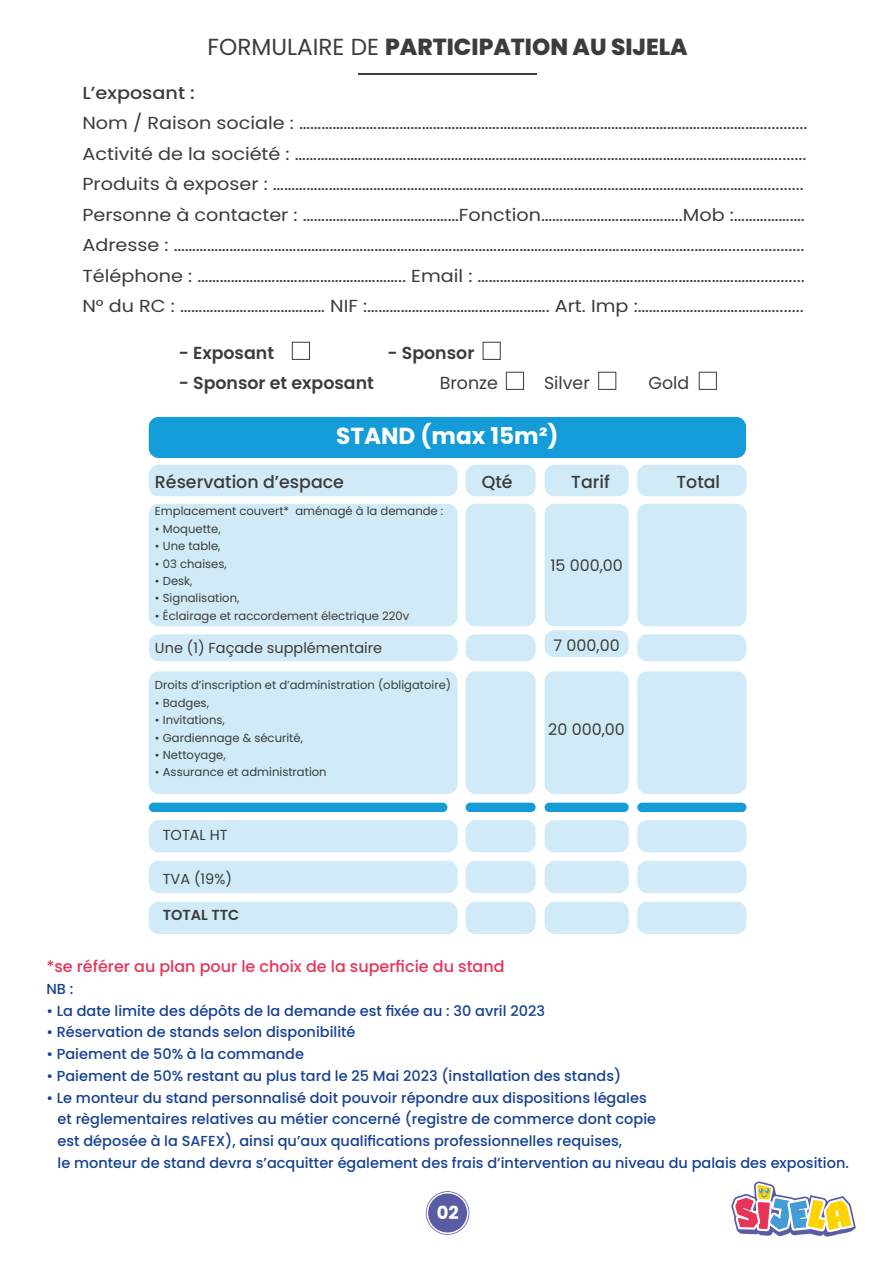
<style>
.page{position:relative;width:893px;height:1263px;background:#fff}
.page>*{position:absolute;margin:0;border:0;box-sizing:border-box;transform-origin:0 0}
.t1{font:800 23.25px "Poppins";color:#3c3c3b}
.t2{font:700 23.25px "Poppins";color:#fff}
.t3{font:700 18px "Poppins";color:#fff}
.t4{font:17.4px/30.5px "Poppins";color:#3c3c3b;scale:1.1 1}
.t5{font:600 17.4px "Poppins";color:#3c3c3b}
.t6{font:500 17.4px "Poppins";color:#3c3c3b}
.t7{font:17.4px "Poppins";color:#3c3c3b}
.t8{font:500 17.4px "Poppins";color:#3c3c3b;scale:1.1 1}
.t9{font:500 15.9px "Poppins";color:#e83459}
.t10{font:15.9px "Poppins";color:#3c3c3b}
.t11{font:500 14.55px/21.8px "Poppins";color:#164194}
.t12{font:14.55px "Poppins";color:#3c3c3b}
.t13{font:600 14.55px "Poppins";color:#3c3c3b}
.t14{font:11.55px "Poppins";color:#3c3c3b}
.s1{font-weight:400}
</style>
<div class="page">
<hr style="left:358px;top:73px;width:179px;height:2px;background:#3c3c3b">
<div style="left:149px;top:417px;width:597px;height:41px;background:#149cd8;border-radius:10px"></div>
<div style="left:149px;top:465px;width:308px;height:31px;background:#d0ebf7;border-radius:10px"></div>
<div style="left:149px;top:803px;width:298px;height:9px;background:#149cd8;border-radius:5px"></div>
<div style="left:149px;top:820px;width:308px;height:32px;background:#d0ebf7;border-radius:10px"></div>
<div style="left:149px;top:861px;width:308px;height:32px;background:#d0ebf7;border-radius:10px"></div>
<div style="left:149px;top:902px;width:308px;height:32px;background:#d0ebf7;border-radius:10px"></div>
<div style="left:149px;top:634px;width:308px;height:27px;background:#d0ebf7;border-radius:10px"></div>
<div style="left:149px;top:504px;width:308px;height:122px;background:#d0ebf7;border-radius:10px"></div>
<div style="left:466px;top:465px;width:70px;height:31px;background:#d0ebf7;border-radius:10px"></div>
<div style="left:466px;top:803px;width:70px;height:9px;background:#149cd8;border-radius:5px"></div>
<div style="left:466px;top:820px;width:70px;height:32px;background:#d0ebf7;border-radius:10px"></div>
<div style="left:466px;top:861px;width:70px;height:32px;background:#d0ebf7;border-radius:10px"></div>
<div style="left:466px;top:902px;width:70px;height:32px;background:#d0ebf7;border-radius:10px"></div>
<div style="left:466px;top:634px;width:70px;height:27px;background:#d0ebf7;border-radius:10px"></div>
<div style="left:466px;top:504px;width:70px;height:122px;background:#d0ebf7;border-radius:10px"></div>
<div style="left:545px;top:465px;width:84px;height:31px;background:#d0ebf7;border-radius:10px"></div>
<div style="left:545px;top:803px;width:84px;height:9px;background:#149cd8;border-radius:5px"></div>
<div style="left:545px;top:820px;width:84px;height:32px;background:#d0ebf7;border-radius:10px"></div>
<div style="left:545px;top:861px;width:84px;height:32px;background:#d0ebf7;border-radius:10px"></div>
<div style="left:545px;top:902px;width:84px;height:32px;background:#d0ebf7;border-radius:10px"></div>
<div style="left:545px;top:630px;width:84px;height:27px;background:#d0ebf7;border-radius:10px"></div>
<div style="left:545px;top:504px;width:84px;height:122px;background:#d0ebf7;border-radius:10px"></div>
<div style="left:637px;top:465px;width:109px;height:31px;background:#d0ebf7;border-radius:10px"></div>
<div style="left:637px;top:803px;width:109px;height:9px;background:#149cd8;border-radius:5px"></div>
<div style="left:637px;top:820px;width:109px;height:32px;background:#d0ebf7;border-radius:10px"></div>
<div style="left:637px;top:861px;width:109px;height:32px;background:#d0ebf7;border-radius:10px"></div>
<div style="left:637px;top:902px;width:109px;height:32px;background:#d0ebf7;border-radius:10px"></div>
<div style="left:637px;top:634px;width:109px;height:27px;background:#d0ebf7;border-radius:10px"></div>
<div style="left:637px;top:504px;width:109px;height:122px;background:#d0ebf7;border-radius:10px"></div>
<div style="left:149px;top:671px;width:308px;height:123px;background:#d0ebf7;border-radius:10px"></div>
<div style="left:466px;top:671px;width:70px;height:123px;background:#d0ebf7;border-radius:10px"></div>
<div style="left:545px;top:671px;width:84px;height:123px;background:#d0ebf7;border-radius:10px"></div>
<div style="left:637px;top:671px;width:109px;height:123px;background:#d0ebf7;border-radius:10px"></div>
<div style="left:506px;top:372px;width:18px;height:18px;border:1px solid #3c3c3b"></div>
<div style="left:598px;top:372px;width:18px;height:18px;border:1px solid #3c3c3b"></div>
<div style="left:699px;top:372px;width:18px;height:18px;border:1px solid #3c3c3b"></div>
<div style="left:292px;top:342px;width:18px;height:18px;border:1px solid #3c3c3b"></div>
<div style="left:483px;top:342px;width:18px;height:18px;border:1px solid #3c3c3b"></div>
<img style="left:425px;top:1181px;width:431px;height:56px">
<h1 class="t1" style="left:208px;top:33px;width:482px"><span class="s1">FORMULAIRE DE</span> PARTICIPATION AU SIJELA</h1>
<p class="t8" style="left:82px;top:83px;width:104px">L’exposant :</p>
<p class="t4" style="left:82px;top:108px;width:661px">Nom / Raison sociale : ………………………………………………………………………………………………………………..........<br>Activité de la société : …………………………………………………………………………………………………………………........<br>Produits à exposer : ……………………………………………………………………………………………………………………..........<br>Personne à contacter : ……………………………………Fonction………………………………..Mob :……………….<br>Adresse : …………………………………………………………………………………………………………………………..………...................<br>Téléphone : ……………………………………………….. Email : …………………………………………………………………............<br>N° du RC : ………………………………… NIF :…………………………………………. Art. Imp :………………………………........</p>
<p class="t5" style="left:179px;top:343px;width:97px">- Exposant</p>
<p class="t5" style="left:388px;top:343px;width:88px">- Sponsor</p>
<p class="t5" style="left:179px;top:373px;width:197px">- Sponsor et exposant</p>
<p class="t7" style="left:440px;top:373px;width:60px">Bronze</p>
<p class="t7" style="left:544px;top:373px;width:47px">Silver</p>
<p class="t7" style="left:648px;top:373px;width:42px">Gold</p>
<h1 class="t2" style="left:336px;top:422px;width:224px">STAND (max 15m²)</h1>
<p class="t6" style="left:155px;top:471px;width:190px">Réservation d’espace</p>
<p class="t6" style="left:482px;top:471px;width:32px">Qté</p>
<p class="t6" style="left:571px;top:471px;width:40px">Tarif</p>
<p class="t6" style="left:676px;top:471px;width:45px">Total</p>
<p class="t14" style="left:155px;top:505px;width:290px">Emplacement couvert* aménagé à la demande :</p>
<p class="t14" style="left:155px;top:522px;width:67px">• Moquette,</p>
<p class="t14" style="left:155px;top:539px;width:67px">• Une table,</p>
<p class="t14" style="left:155px;top:557px;width:73px">• 03 chaises,</p>
<p class="t14" style="left:155px;top:574px;width:39px">• Desk,</p>
<p class="t14" style="left:155px;top:592px;width:86px">• Signalisation,</p>
<p class="t14" style="left:155px;top:609px;width:256px">• Éclairage et raccordement électrique 220v</p>
<p class="t12" style="left:155px;top:639px;width:229px">Une (1) Façade supplémentaire</p>
<p class="t14" style="left:155px;top:679px;width:298px">Droits d’inscription et d’administration (obligatoire)</p>
<p class="t14" style="left:155px;top:696px;width:56px">• Badges,</p>
<p class="t14" style="left:155px;top:713px;width:71px">• Invitations,</p>
<p class="t14" style="left:155px;top:731px;width:149px">• Gardiennage &amp; sécurité,</p>
<p class="t14" style="left:155px;top:748px;width:72px">• Nettoyage,</p>
<p class="t14" style="left:155px;top:765px;width:173px">• Assurance et administration</p>
<p class="t12" style="left:163px;top:826px;width:66px">TOTAL HT</p>
<p class="t12" style="left:163px;top:870px;width:71px">TVA (19%)</p>
<p class="t13" style="left:163px;top:906px;width:78px">TOTAL TTC</p>
<p class="t10" style="left:550px;top:556px;width:74px">15 000,00</p>
<p class="t10" style="left:554px;top:636px;width:68px">7 000,00</p>
<p class="t10" style="left:548px;top:720px;width:78px">20 000,00</p>
<p class="t9" style="left:46px;top:957px;width:460px">*se référer au plan pour le choix de la superficie du stand</p>
<p class="t11" style="left:46px;top:978px;width:28px">NB :</p>
<p class="t11" style="left:46px;top:1000px;width:500px">• La date limite des dépôts de la demande est fixée au : 30 avril 2023</p>
<p class="t11" style="left:46px;top:1021px;width:311px">• Réservation de stands selon disponibilité</p>
<p class="t11" style="left:46px;top:1043px;width:259px">• Paiement de 50% à la commande</p>
<p class="t11" style="left:46px;top:1065px;width:576px">• Paiement de 50% restant au plus tard le 25 Mai 2023 (installation des stands)</p>
<p class="t11" style="left:58px;top:1087px;width:793px;text-indent:-11px">• Le monteur du stand personnalisé doit pouvoir répondre aux dispositions légales<br>et règlementaires relatives au métier concerné (registre de commerce dont copie<br>est déposée à la SAFEX), ainsi qu’aux qualifications professionnelles requises,<br>le monteur de stand devra s’acquitter également des frais d’intervention au niveau du palais des exposition.</p>
<p class="t3" style="left:437px;top:1202px;width:24px">02</p>
</div>
